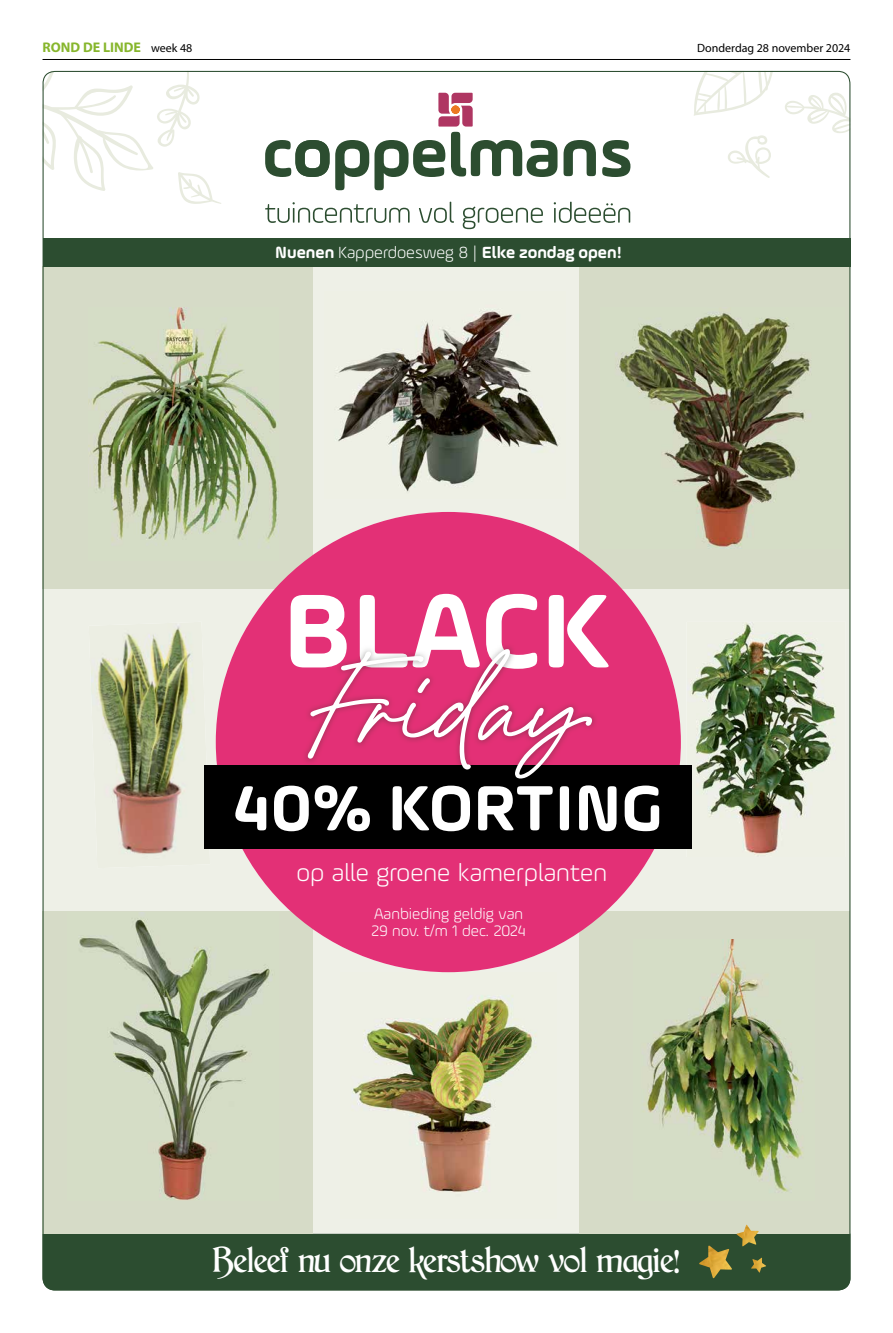
<style>
.page{position:relative;width:893px;height:1333px;background:#fff}
.page>*{position:absolute;margin:0;border:0;box-sizing:border-box;transform-origin:0 0}
.t1{font:700 142.9px "Holybuck";color:#fff}
.t2{font:700 111.5px "Ample Soft";letter-spacing:-.005em;color:#fff}
.t3{font:700 67.9px "Ample Soft";color:#fff}
.t4{font:32.2px "JMH Arkham";letter-spacing:-.01em;color:#fff}
.t5{font:300 25.7px "Ample Soft";color:#fff}
.t6{font:700 17.2px "Ample Soft";color:#fff}
.t7{font:300 16.1px/17.2px "Ample Soft";color:#fff}
.t8{font:700 14px "Myriad Pro";color:#87b62d}
.t9{font:12px "Myriad Pro";color:#000}
.s1{font-weight:400;font-size:12px;color:#000}
.s2{font-weight:300}
</style>
<div class="page">
<hr style="left:43px;top:59px;width:807px;height:1px;background:#000">
<img style="left:43px;top:71px;width:807px;height:1219px">
<p class="t8" style="left:43px;top:38px;width:151px">ROND DE LINDE <span class="s1">week 48</span></p>
<p class="t9" style="left:697px;top:41px;width:155px">Donderdag 28 november 2024</p>
<p class="t6" style="left:275px;top:242px;width:348px">Nuenen <span class="s2">Kapperdoesweg 8 |</span> Elke zondag open!</p>
<h2 class="t2" style="left:283px;top:562px;width:329px">BLACK</h2>
<h1 class="t1" style="left:308px;top:616px;width:279px">Friday</h1>
<h3 class="t3" style="left:233px;top:766px;width:431px">40% KORTING</h3>
<h3 class="t5" style="left:297px;top:857px;width:312px">op alle groene kamerplanten</h3>
<p class="t7" style="left:371px;top:904px;width:156px">Aanbieding geldig van<br>29 nov. t/m 1 dec. 2024</p>
<h3 class="t4" style="left:213px;top:1236px;width:469px">Beleef nu onze kerstshow vol magie!</h3>
</div>
